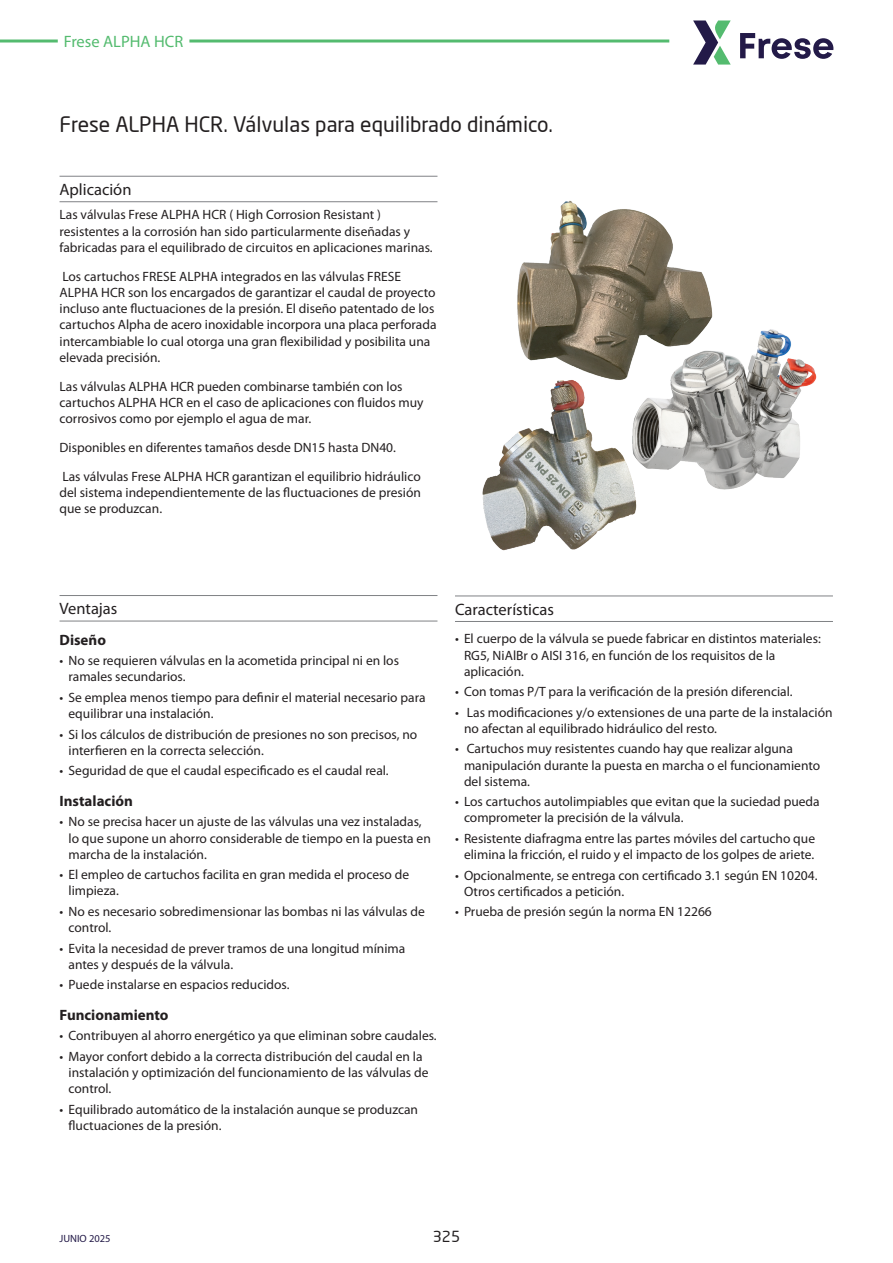
<style>
.page{position:relative;width:893px;height:1263px;background:#fff}
.page>*{position:absolute;margin:0;border:0;box-sizing:border-box;transform-origin:0 0}
.t1{font:21px "Neo Sans";color:#231f20}
.t2{font:16.5px "Myriad Pro";color:#231f20}
.t3{font:16.5px "Myriad Pro";color:#54bb6f}
.t4{font:700 15px "Myriad Pro";color:#231f20}
.t5{font:15px "Neo Sans";color:#231f20}
.t6{font:13.5px/16.2px "Myriad Pro";color:#231f20}
.t7{font:10.5px "Myriad Pro";color:#231a48}
</style>
<div class="page">
<svg style="left:693px;top:20px;width:38px;height:45px"></svg>
<svg style="left:740px;top:33px;width:93px;height:26px"></svg>
<hr style="left:0;top:40px;width:669px;height:3px;background:#54bb6f">
<div style="left:58px;top:38px;width:131px;height:8px;background:#fff"></div>
<hr style="left:60px;top:176px;width:377px;height:1px;background:#808285">
<hr style="left:60px;top:201px;width:377px;height:1px;background:#808285">
<hr style="left:60px;top:595px;width:377px;height:1px;background:#808285">
<hr style="left:60px;top:621px;width:377px;height:1px;background:#808285">
<img style="left:482px;top:418px;width:155px;height:133px">
<img style="left:517px;top:200px;width:196px;height:218px">
<img style="left:627px;top:328px;width:190px;height:163px">
<hr style="left:455px;top:596px;width:378px;height:1px;background:#808285">
<hr style="left:455px;top:621px;width:378px;height:1px;background:#808285">
<p class="t3" style="left:64px;top:31px;width:121px">Frese ALPHA HCR</p>
<h1 class="t1" style="left:60px;top:111px;width:495px">Frese ALPHA HCR. Válvulas para equilibrado dinámico.</h1>
<p class="t2" style="left:60px;top:179px;width:74px">Aplicación</p>
<p class="t6" style="left:60px;top:207px;width:375px">Las válvulas Frese ALPHA HCR ( High Corrosion Resistant ) resistentes a la corrosión han sido particularmente diseñadas y fabricadas para el equilibrado de circuitos en aplicaciones marinas.</p>
<p class="t6" style="left:60px;top:268px;width:379px">Los cartuchos FRESE ALPHA integrados en las válvulas FRESE ALPHA HCR son los encargados de garantizar el caudal de proyecto incluso ante fluctuaciones de la presión. El diseño patentado de los cartuchos Alpha de acero inoxidable incorpora una placa perforada intercambiable lo cual otorga una gran flexibilidad y posibilita una elevada precisión.</p>
<p class="t6" style="left:60px;top:378px;width:366px">Las válvulas ALPHA HCR pueden combinarse también con los cartuchos ALPHA HCR en el caso de aplicaciones con fluidos muy corrosivos como por ejemplo el agua de mar.</p>
<p class="t6" style="left:60px;top:433px;width:363px;line-height:29px">Disponibles en diferentes tamaños desde DN15 hasta DN40.<br>Las válvulas Frese ALPHA HCR garantizan el equilibrio hidráulico</p>
<p class="t6" style="left:60px;top:484px;width:363px">del sistema independientemente de las fluctuaciones de presión que se produzcan.</p>
<p class="t2" style="left:60px;top:599px;width:59px">Ventajas</p>
<p class="t4" style="left:60px;top:630px;width:48px">Diseño</p>
<p class="t6" style="left:69px;top:652px;width:332px;text-indent:-9px">• No se requieren válvulas en la acometida principal ni en los ramales secundarios.</p>
<p class="t6" style="left:69px;top:689px;width:359px;text-indent:-9px">• Se emplea menos tiempo para definir el material necesario para equilibrar una instalación.</p>
<p class="t6" style="left:69px;top:726px;width:350px;text-indent:-9px">• Si los cálculos de distribución de presiones no son precisos, no interfieren en la correcta selección.</p>
<p class="t6" style="left:60px;top:762px;width:331px">• Seguridad de que el caudal especificado es el caudal real.</p>
<p class="t4" style="left:60px;top:791px;width:75px">Instalación</p>
<p class="t6" style="left:69px;top:813px;width:364px;text-indent:-9px">• No se precisa hacer un ajuste de las válvulas una vez instaladas, lo que supone un ahorro considerable de tiempo en la puesta en marcha de la instalación.</p>
<p class="t6" style="left:69px;top:866px;width:342px;text-indent:-9px">• El empleo de cartuchos facilita en gran medida el proceso de limpieza.</p>
<p class="t6" style="left:69px;top:903px;width:358px;text-indent:-9px">• No es necesario sobredimensionar las bombas ni las válvulas de control.</p>
<p class="t6" style="left:69px;top:940px;width:338px;text-indent:-9px">• Evita la necesidad de prever tramos de una longitud mínima antes y después de la válvula.</p>
<p class="t6" style="left:60px;top:976px;width:232px">• Puede instalarse en espacios reducidos.</p>
<p class="t4" style="left:60px;top:1005px;width:110px">Funcionamiento</p>
<p class="t6" style="left:60px;top:1027px;width:379px">• Contribuyen al ahorro energético ya que eliminan sobre caudales.</p>
<p class="t6" style="left:69px;top:1048px;width:361px;text-indent:-9px">• Mayor confort debido a la correcta distribución del caudal en la instalación y optimización del funcionamiento de las válvulas de control.</p>
<p class="t6" style="left:69px;top:1101px;width:351px;text-indent:-9px">• Equilibrado automático de la instalación aunque se produzcan fluctuaciones de la presión.</p>
<p class="t2" style="left:455px;top:599px;width:100px">Características</p>
<p class="t6" style="left:464px;top:630px;width:358px;text-indent:-9px">• El cuerpo de la válvula se puede fabricar en distintos materiales:<br>RG5, NiAlBr o AISI 316, en función de los requisitos de la aplicación.</p>
<p class="t6" style="left:455px;top:683px;width:339px">• Con tomas P/T para la verificación de la presión diferencial.</p>
<p class="t6" style="left:464px;top:704px;width:370px;text-indent:-9px">• Las modificaciones y/o extensiones de una parte de la instalación no afectan al equilibrado hidráulico del resto.</p>
<p class="t6" style="left:464px;top:740px;width:358px;text-indent:-9px">• Cartuchos muy resistentes cuando hay que realizar alguna manipulación durante la puesta en marcha o el funcionamiento del sistema.</p>
<p class="t6" style="left:464px;top:793px;width:357px;text-indent:-9px">• Los cartuchos autolimpiables que evitan que la suciedad pueda comprometer la precisión de la válvula.</p>
<p class="t6" style="left:455px;top:830px;width:362px;text-align:right">• Resistente diafragma entre las partes móviles del cartucho que elimina la fricción, el ruido y el impacto de los golpes de ariete.</p>
<p class="t6" style="left:464px;top:867px;width:355px;text-indent:-9px">• Opcionalmente, se entrega con certificado 3.1 según EN 10204.<br>Otros certificados a petición.</p>
<p class="t6" style="left:455px;top:903px;width:258px">• Prueba de presión según la norma EN 12266</p>
<p class="t7" style="left:60px;top:1232px;width:53px">JUNIO 2025</p>
<p class="t5" style="left:433px;top:1227px;width:29px">325</p>
</div>
